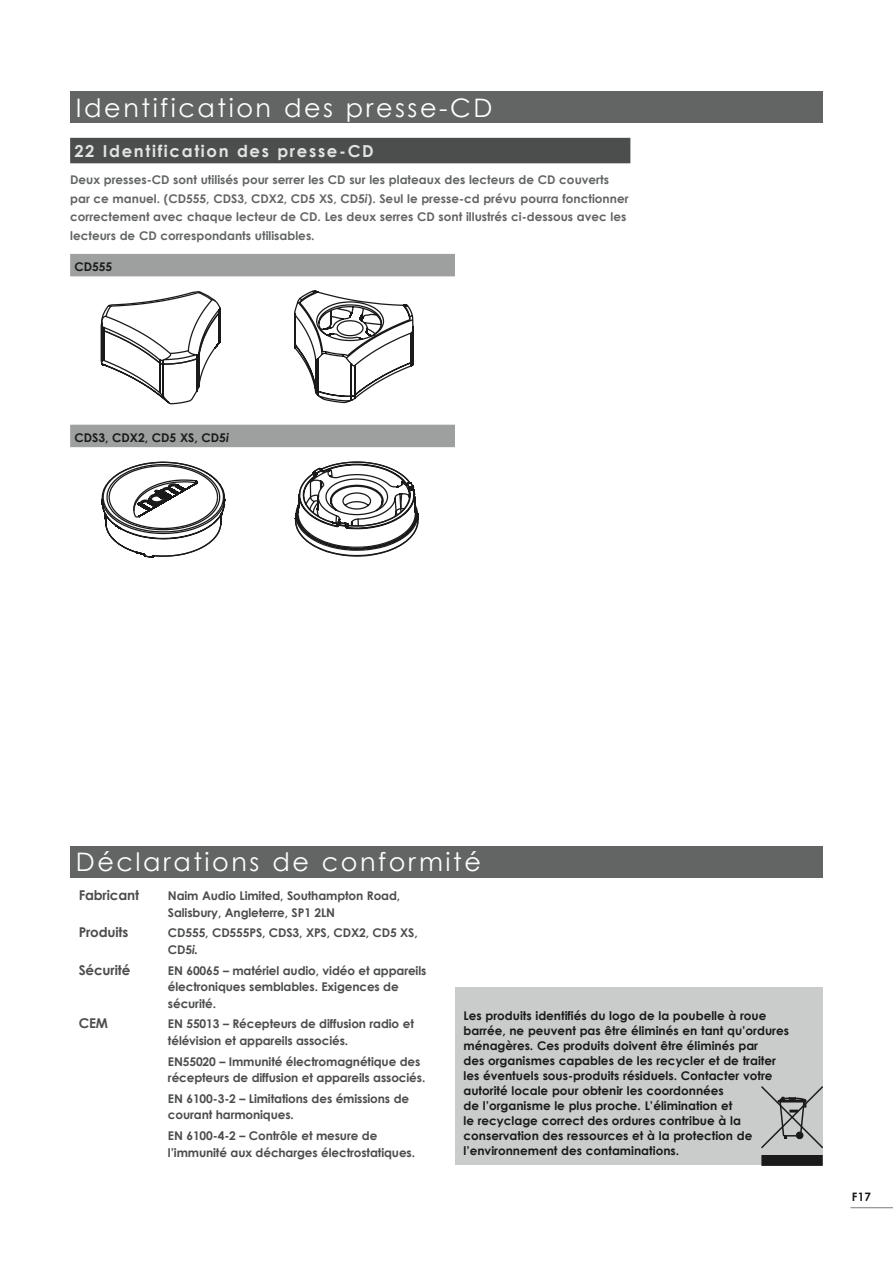
<style>
.page{position:relative;width:893px;height:1263px;background:#fff}
.page>*{position:absolute;margin:0;border:0;box-sizing:border-box;transform-origin:0 0}
.Banner{font:25.5px "Century Gothic";letter-spacing:.1em;color:#fff}
.Bold_headers{font:700 16.5px "Century Gothic";letter-spacing:.1em;color:#e2e4e3}
.Black_Small_Subheads{font:700 13.5px "Century Gothic";letter-spacing:-.01em;color:#4c4e4d}
.Black_Small_Subheads-2{font:700 12px/16.5px "Century Gothic";letter-spacing:-.01em;color:#4c4e4d}
.Safety_Text{font:700 12px/15px "Century Gothic";color:#1a1a1a}
.Intro_Text{font:700 12px/18.6px "Century Gothic";color:#636565}
.Second_Section_Head{font:700 12px "Century Gothic";color:#1a1a1a}
.t1{font:700 11.7px "Century Gothic";color:#1a1a1a}
.s1{font-style:italic}
</style>
<div class="page">
<hr style="left:850px;top:1207px;width:43px;height:1px;background:#888b8a">
<div style="left:70px;top:846px;width:753px;height:32px;background:#636565"></div>
<div style="left:455px;top:987px;width:368px;height:178px;background:#cacccb"></div>
<div style="left:762px;top:1155px;width:60px;height:10px;background:#1a1a1a"></div>
<svg style="left:761px;top:1086px;width:62px;height:63px"></svg>
<div style="left:70px;top:91px;width:753px;height:32px;background:#636565"></div>
<div style="left:70px;top:138px;width:560px;height:25px;background:#4c4e4d"></div>
<div style="left:70px;top:254px;width:385px;height:22px;background:#9da09f"></div>
<div style="left:70px;top:425px;width:385px;height:22px;background:#9da09f"></div>
<svg style="left:100px;top:291px;width:120px;height:114px"></svg>
<svg style="left:294px;top:290px;width:119px;height:113px"></svg>
<svg style="left:101px;top:461px;width:125px;height:97px"></svg>
<svg style="left:294px;top:461px;width:125px;height:96px"></svg>
<p class="Banner" style="left:76px;top:92px;width:418px">Identification des presse-CD</p>
<p class="Bold_headers" style="left:74px;top:141px;width:301px">22 Identification des presse-CD</p>
<p class="Intro_Text" style="left:70px;top:170px;width:560px">Deux presses-CD sont utilisés pour serrer les CD sur les plateaux des lecteurs de CD couverts par ce manuel. (CD555, CDS3, CDX2, CD5 XS, CD5<span class="s1">i</span>). Seul le presse-cd prévu pourra fonctionner correctement avec chaque lecteur de CD. Les deux serres CD sont illustrés ci-dessous avec les lecteurs de CD correspondants utilisables.</p>
<p class="Second_Section_Head" style="left:74px;top:259px;width:39px">CD555</p>
<p class="Second_Section_Head" style="left:74px;top:430px;width:156px">CDS3, CDX2, CD5 XS, CD5<span class="s1">i</span></p>
<p class="Banner" style="left:76px;top:846px;width:406px">Déclarations de conformité</p>
<p class="Black_Small_Subheads" style="left:79px;top:887px;width:62px">Fabricant</p>
<p class="Black_Small_Subheads-2" style="left:168px;top:887px;width:234px">Naim Audio Limited, Southampton Road,<br>Salisbury, Angleterre, SP1 2LN</p>
<p class="Black_Small_Subheads" style="left:79px;top:924px;width:51px">Produits</p>
<p class="Black_Small_Subheads-2" style="left:168px;top:924px;width:251px">CD555, CD555PS, CDS3, XPS, CDX2, CD5 XS,<br>CD5<span class="s1">i.</span></p>
<p class="Black_Small_Subheads" style="left:79px;top:961px;width:53px">Sécurité</p>
<p class="Black_Small_Subheads-2" style="left:168px;top:962px;width:260px">EN 60065 – matériel audio, vidéo et appareils électroniques semblables. Exigences de sécurité.</p>
<p class="Black_Small_Subheads" style="left:79px;top:1015px;width:31px">CEM</p>
<p class="Black_Small_Subheads-2" style="left:168px;top:1015px;width:247px">EN 55013 – Récepteurs de diffusion radio et télévision et appareils associés.</p>
<p class="Black_Small_Subheads-2" style="left:168px;top:1053px;width:259px">EN55020 – Immunité électromagnétique des récepteurs de diffusion et appareils associés.</p>
<p class="Black_Small_Subheads-2" style="left:168px;top:1090px;width:243px">EN 6100-3-2 – Limitations des émissions de courant harmoniques.</p>
<p class="Black_Small_Subheads-2" style="left:168px;top:1127px;width:249px">EN 6100-4-2 – Contrôle et mesure de l’immunité aux décharges électrostatiques.</p>
<p class="Safety_Text" style="left:463px;top:1008px;width:327px">Les produits identifiés du logo de la poubelle à roue barrée, ne peuvent pas être éliminés en tant qu’ordures ménagères. Ces produits doivent être éliminés par<br>des organismes capables de les recycler et de traiter les éventuels sous-produits résiduels. Contacter votre autorité locale pour obtenir les coordonnées<br>de l’organisme le plus proche. L’élimination et<br>le recyclage correct des ordures contribue à la conservation des ressources et à la protection de l’environnement des contaminations.</p>
<p class="t1" style="left:852px;top:1189px;width:20px">F17</p>
</div>
